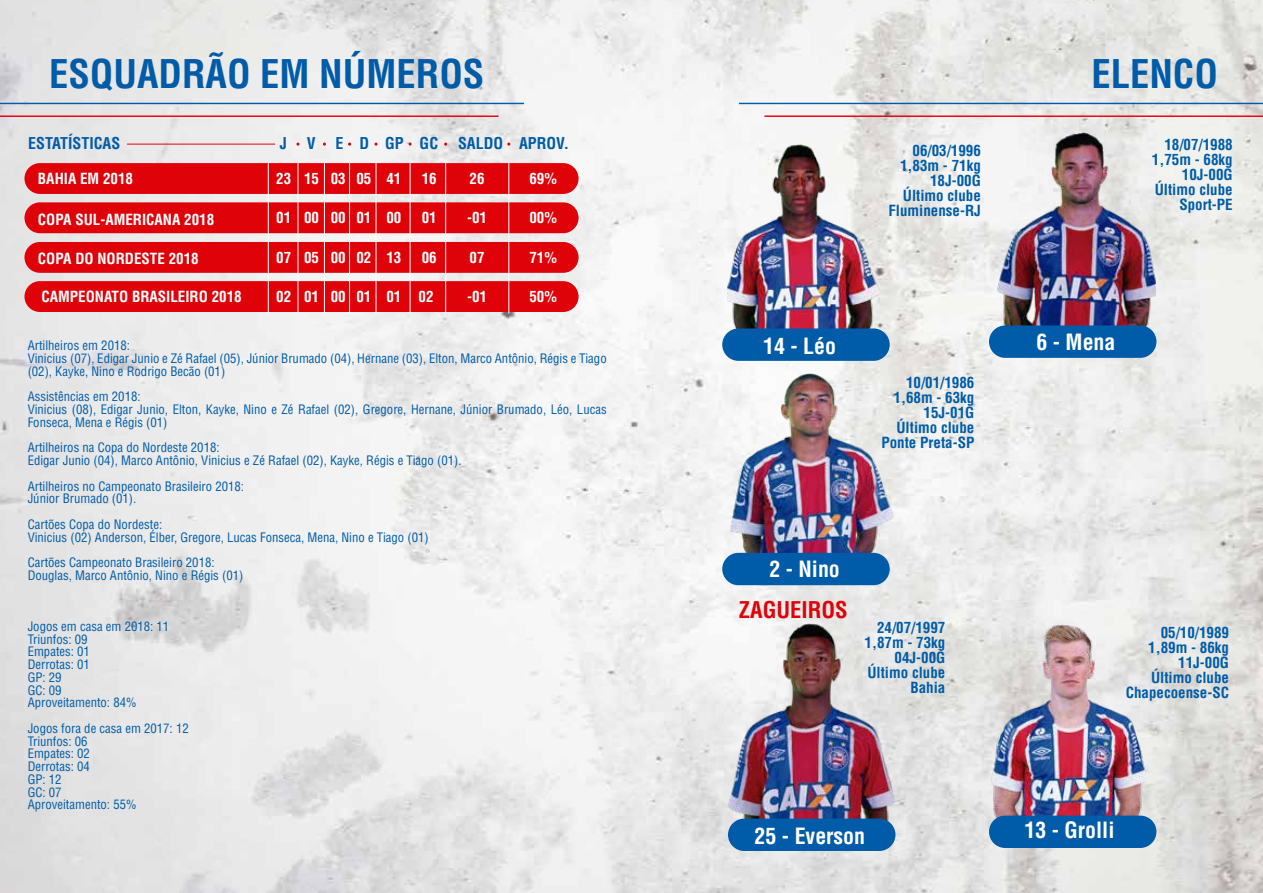
<style>
.page{position:relative;width:1263px;height:893px;background:#fff}
.page>*{position:absolute;margin:0;border:0;box-sizing:border-box;transform-origin:0 0}
.t1{font:700 condensed 38.55px "Helvetica LT Std";color:#005ca8}
.t2{font:700 condensed 22.5px "Helvetica LT Std";color:#e00209}
.t3{font:700 condensed 21.9px "Helvetica LT Std";color:#fff}
.t4{font:700 condensed 15.9px "Helvetica LT Std";color:#005ca8}
.t5{font:700 condensed 15px/15px "Helvetica LT Std";color:#005ca8;text-align:right}
.t6{font:700 condensed 15px "Helvetica LT Std";color:#fff}
.t7{font:condensed 12.75px/12.8px "Helvetica LT Std";color:#005ca8}
</style>
<div class="page">
<img style="left:0;top:0;width:1263px;height:893px">
<hr style="left:0;top:115px;width:499px;height:2px;background:#e00209">
<hr style="left:764px;top:115px;width:499px;height:2px;background:#e00209">
<hr style="left:0;top:103px;width:524px;height:1px;background:#005ca8">
<hr style="left:739px;top:103px;width:524px;height:1px;background:#005ca8">
<div style="left:24px;top:163px;width:555px;height:31px;background:#e00209;border-radius:15px"></div>
<div style="left:24px;top:202px;width:555px;height:31px;background:#e00209;border-radius:15px"></div>
<div style="left:24px;top:242px;width:555px;height:31px;background:#e00209;border-radius:15px"></div>
<hr style="left:127px;top:144px;width:148px;height:1px;background:#e00209">
<img style="left:728px;top:143px;width:153px;height:188px">
<div style="left:722px;top:328px;width:168px;height:33px;background:#005ca8;border-radius:16px"></div>
<img style="left:996px;top:132px;width:159px;height:202px">
<div style="left:989px;top:325px;width:167px;height:33px;background:#005ca8;border-radius:16px"></div>
<img style="left:991px;top:624px;width:154px;height:195px">
<img style="left:730px;top:372px;width:166px;height:209px">
<div style="left:722px;top:553px;width:168px;height:32px;background:#005ca8;border-radius:16px"></div>
<img style="left:727px;top:623px;width:169px;height:212px">
<div style="left:989px;top:816px;width:167px;height:32px;background:#005ca8;border-radius:16px"></div>
<div style="left:728px;top:819px;width:167px;height:32px;background:#005ca8;border-radius:16px"></div>
<div style="left:24px;top:281px;width:555px;height:31px;background:#e00209;border-radius:15px"></div>
<hr style="left:268px;top:163px;width:1px;height:150px;background:#fff">
<hr style="left:298px;top:163px;width:1px;height:150px;background:#fff">
<hr style="left:324px;top:163px;width:1px;height:150px;background:#fff">
<hr style="left:349px;top:163px;width:1px;height:150px;background:#fff">
<hr style="left:376px;top:163px;width:1px;height:150px;background:#fff">
<hr style="left:410px;top:163px;width:1px;height:150px;background:#fff">
<hr style="left:445px;top:163px;width:1px;height:150px;background:#fff">
<hr style="left:508px;top:163px;width:1px;height:150px;background:#fff">
<h1 class="t1" style="left:49px;top:50px;width:437px">ESQUADRÃO EM NÚMEROS</h1>
<h1 class="t1" style="left:1091px;top:50px;width:128px">ELENCO</h1>
<p class="t4" style="left:28px;top:133px;width:94px">ESTATÍSTICAS</p>
<p class="t4" style="left:280px;top:133px;width:9px">J</p>
<p class="t4" style="left:307px;top:133px;width:264px">V E D GP GC SALDO APROV.</p>
<p class="t6" style="left:38px;top:169px;width:97px">BAHIA EM 2018</p>
<p class="t6" style="left:276px;top:169px;width:17px">23</p>
<p class="t6" style="left:276px;top:208px;width:17px">01</p>
<p class="t6" style="left:276px;top:248px;width:17px">07</p>
<p class="t6" style="left:422px;top:169px;width:17px">16</p>
<p class="t6" style="left:470px;top:169px;width:17px">26</p>
<p class="t6" style="left:422px;top:208px;width:17px">01</p>
<p class="t6" style="left:467px;top:208px;width:21px">-01</p>
<p class="t6" style="left:422px;top:248px;width:17px">06</p>
<p class="t6" style="left:470px;top:248px;width:17px">07</p>
<p class="t6" style="left:331px;top:169px;width:17px">03</p>
<p class="t6" style="left:331px;top:208px;width:17px">00</p>
<p class="t6" style="left:331px;top:248px;width:17px">00</p>
<p class="t6" style="left:356px;top:169px;width:17px">05</p>
<p class="t6" style="left:356px;top:208px;width:17px">01</p>
<p class="t6" style="left:356px;top:248px;width:17px">02</p>
<p class="t6" style="left:529px;top:169px;width:29px">69%</p>
<p class="t6" style="left:529px;top:208px;width:29px">00%</p>
<p class="t6" style="left:529px;top:248px;width:29px">71%</p>
<p class="t6" style="left:304px;top:169px;width:17px">15</p>
<p class="t6" style="left:304px;top:208px;width:17px">00</p>
<p class="t6" style="left:304px;top:248px;width:17px">05</p>
<p class="t6" style="left:386px;top:169px;width:17px">41</p>
<p class="t6" style="left:386px;top:208px;width:17px">00</p>
<p class="t6" style="left:386px;top:248px;width:17px">13</p>
<p class="t6" style="left:38px;top:210px;width:178px">COPA SUL-AMERICANA 2018</p>
<p class="t6" style="left:38px;top:249px;width:162px">COPA DO NORDESTE 2018</p>
<p class="t6" style="left:42px;top:287px;width:202px">CAMPEONATO BRASILEIRO 2018</p>
<p class="t6" style="left:276px;top:287px;width:159px">02 01 00 01 01 02</p>
<p class="t6" style="left:467px;top:287px;width:21px">-01</p>
<p class="t6" style="left:529px;top:287px;width:29px">50%</p>
<p class="t7" style="left:28px;top:339px;width:580px">Artilheiros em 2018:<br>Vinicius (07), Edigar Junio e Zé Rafael (05), Júnior Brumado (04), Hernane (03), Elton, Marco Antônio, Régis e Tiago (02), Kayke, Nino e Rodrigo Becão (01)</p>
<p class="t7" style="left:28px;top:390px;width:580px">Assistências em 2018:<br>Vinicius (08), Edigar Junio, Elton, Kayke, Nino e Zé Rafael (02), Gregore, Hernane, Júnior Brumado, Léo, Lucas<br>Fonseca, Mena e Régis (01)</p>
<p class="t7" style="left:28px;top:441px;width:435px">Artilheiros na Copa do Nordeste 2018:<br>Edigar Junio (04), Marco Antônio, Vinicius e Zé Rafael (02), Kayke, Régis e Tiago (01).</p>
<p class="t7" style="left:28px;top:480px;width:218px">Artilheiros no Campeonato Brasileiro 2018:<br>Júnior Brumado (01).</p>
<p class="t7" style="left:28px;top:518px;width:403px">Cartões Copa do Nordeste:<br>Vinicius (02) Anderson, Élber, Gregore, Lucas Fonseca, Mena, Nino e Tiago (01)</p>
<p class="t7" style="left:28px;top:556px;width:217px">Cartões Campeonato Brasileiro 2018:<br>Douglas, Marco Antônio, Nino e Régis (01)</p>
<p class="t7" style="left:28px;top:620px;width:143px">Jogos em casa em 2018: 11<br>Triunfos: 09<br>Empates: 01<br>Derrotas: 01<br>GP: 29<br>GC: 09<br>Aproveitamento: 84%</p>
<p class="t7" style="left:28px;top:722px;width:163px">Jogos fora de casa em 2017: 12<br>Triunfos: 06<br>Empates: 02<br>Derrotas: 04<br>GP: 12<br>GC: 07<br>Aproveitamento: 55%</p>
<p class="t5" style="left:888px;top:143px;width:94px">06/03/1996<br>1,83m - 71kg<br>18J-00G<br>Último clube<br>Fluminense-RJ</p>
<p class="t5" style="left:1152px;top:137px;width:82px">18/07/1988<br>1,75m - 68kg<br>10J-00G<br>Último clube<br>Sport-PE</p>
<h3 class="t3" style="left:763px;top:333px;width:74px">14 - Léo</h3>
<h3 class="t3" style="left:1036px;top:328px;width:81px">6 - Mena</h3>
<p class="t5" style="left:881px;top:375px;width:94px">10/01/1986<br>1,68m - 63kg<br>15J-01G<br>Último clube<br>Ponte Preta-SP</p>
<h3 class="t3" style="left:769px;top:555px;width:72px">2 - Nino</h3>
<h2 class="t2" style="left:739px;top:596px;width:110px">ZAGUEIROS</h2>
<p class="t5" style="left:864px;top:620px;width:82px">24/07/1997<br>1,87m - 73kg<br>04J-00G<br>Último clube<br>Bahia</p>
<p class="t5" style="left:1126px;top:625px;width:105px">05/10/1989<br>1,89m - 86kg<br>11J-00G<br>Último clube<br>Chapecoense-SC</p>
<h3 class="t3" style="left:754px;top:822px;width:112px">25 - Everson</h3>
<h3 class="t3" style="left:1024px;top:816px;width:91px">13 - Grolli</h3>
</div>
